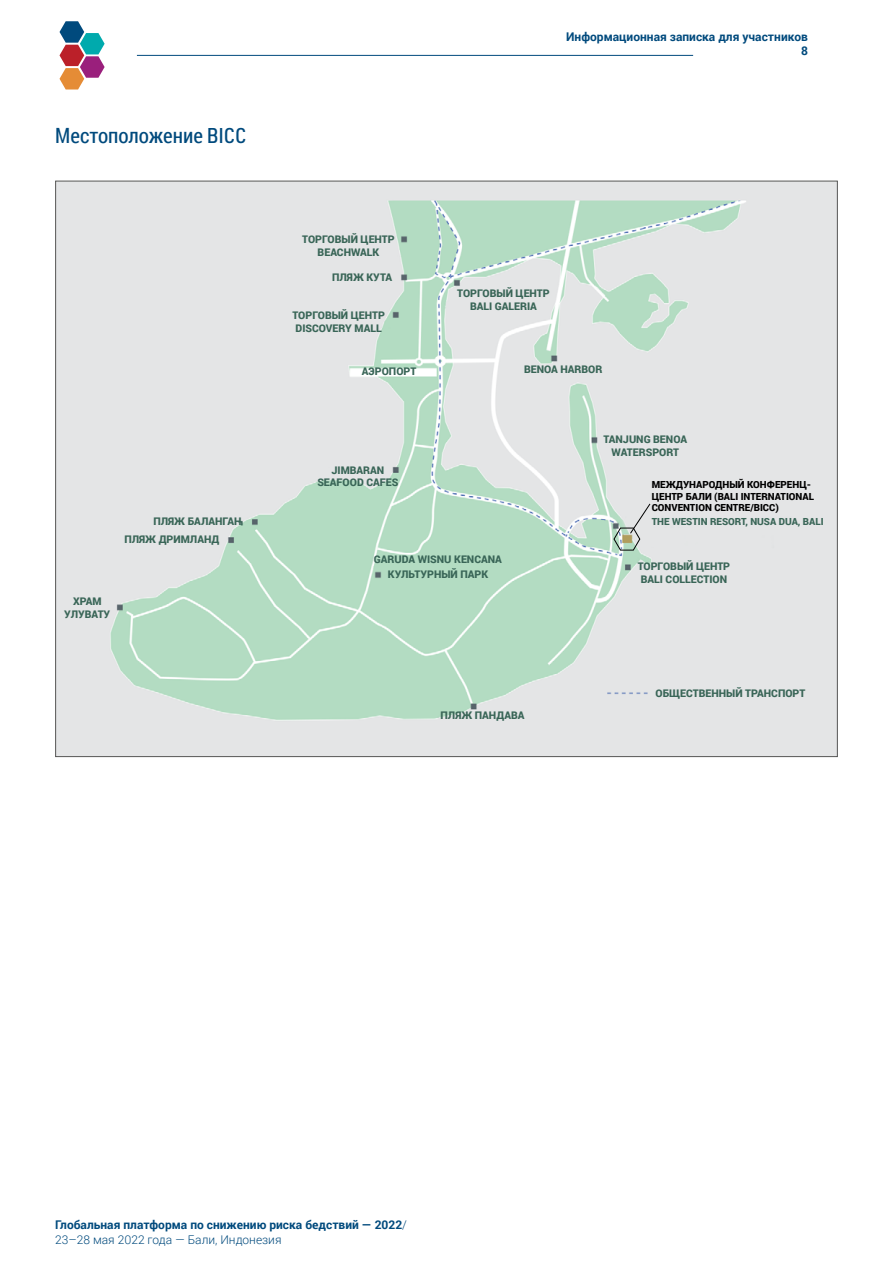
<style>
.page{position:relative;width:893px;height:1263px;background:#fff}
.page>*{position:absolute;margin:0;border:0;box-sizing:border-box;transform-origin:0 0}
.t1{font:21px "Roboto Condensed";color:#004a7d}
.t2{font:700 12px/14.4px "Roboto";color:#004a7d}
.t3{font:900 10.5px/12.6px "Roboto";color:#396557;text-align:center}
.t4{font:900 9.75px/11.7px "Roboto";color:#000}
.t5{font:900 9.75px "Roboto";color:#396557}
.s1{font-family:"URWDIN Semi Cond";font-weight:500}
.s2{font-weight:300}
</style>
<div class="page">
<hr style="left:137px;top:55px;width:556px;height:1px;background:#004a7d">
<svg style="left:60px;top:21px;width:45px;height:69px"></svg>
<img style="left:57px;top:183px;width:779px;height:572px">
<svg style="left:613px;top:503px;width:38px;height:48px;background:#c8d0ca"></svg>
<h1 class="t1" style="left:55px;top:121px;width:193px">Местоположение <span class="s1">BICC</span></h1>
<p class="t3" style="left:124px;top:512px;width:119px;line-height:17.4px;text-align:left;text-indent:29px">ПЛЯЖ БАЛАНГАН<br>ПЛЯЖ ДРИМЛАНД</p>
<p class="t3" style="left:64px;top:595px;width:47px">ХРАМ<br>УЛУВАТУ</p>
<p class="t2" style="left:566px;top:29px;width:243px;text-align:right">Информационная записка для участников<br>8</p>
<p class="t3" style="left:302px;top:233px;width:94px">ТОРГОВЫЙ ЦЕНТР<br>BEACHWALK</p>
<p class="t3" style="left:332px;top:271px;width:61px">ПЛЯЖ КУТА</p>
<p class="t3" style="left:292px;top:308px;width:94px;text-align:left">ТОРГОВЫЙ ЦЕНТР<br>DISCOVERY MALL</p>
<p class="t3" style="left:362px;top:365px;width:56px">АЭРОПОРТ</p>
<p class="t3" style="left:317px;top:463px;width:83px">JIMBARAN<br>SEAFOOD CAFES</p>
<p class="t3" style="left:457px;top:287px;width:94px">ТОРГОВЫЙ ЦЕНТР<br>BALI GALERIA</p>
<p class="t3" style="left:524px;top:362px;width:80px">BENOA HARBOR</p>
<p class="t3" style="left:603px;top:433px;width:85px">TANJUNG BENOA<br>WATERSPORT</p>
<p class="t4" style="left:652px;top:478px;width:164px">МЕЖДУНАРОДНЫЙ КОНФЕРЕНЦ-<br>ЦЕНТР БАЛИ (BALI INTERNATIONAL<br>CONVENTION CENTRE/BICC)</p>
<p class="t5" style="left:652px;top:515px;width:173px">THE WESTIN RESORT, NUSA DUA, BALI</p>
<p class="t3" style="left:374px;top:552px;width:129px;line-height:14.4px">GARUDA WISNU KENCANA<br>КУЛЬТУРНЫЙ ПАРК</p>
<p class="t3" style="left:441px;top:709px;width:85px">ПЛЯЖ ПАНДАВА</p>
<p class="t3" style="left:638px;top:560px;width:94px;text-align:left">ТОРГОВЫЙ ЦЕНТР<br>BALI COLLECTION</p>
<p class="t3" style="left:655px;top:686px;width:151px">ОБЩЕСТВЕННЫЙ ТРАНСПОРТ</p>
<p class="t2" style="left:55px;top:1217px;width:353px">Глобальная платформа по снижению риска бедствий — 2022<span class="s2">/<br>23–28 мая 2022 года — Бали, Индонезия</span></p>
</div>
